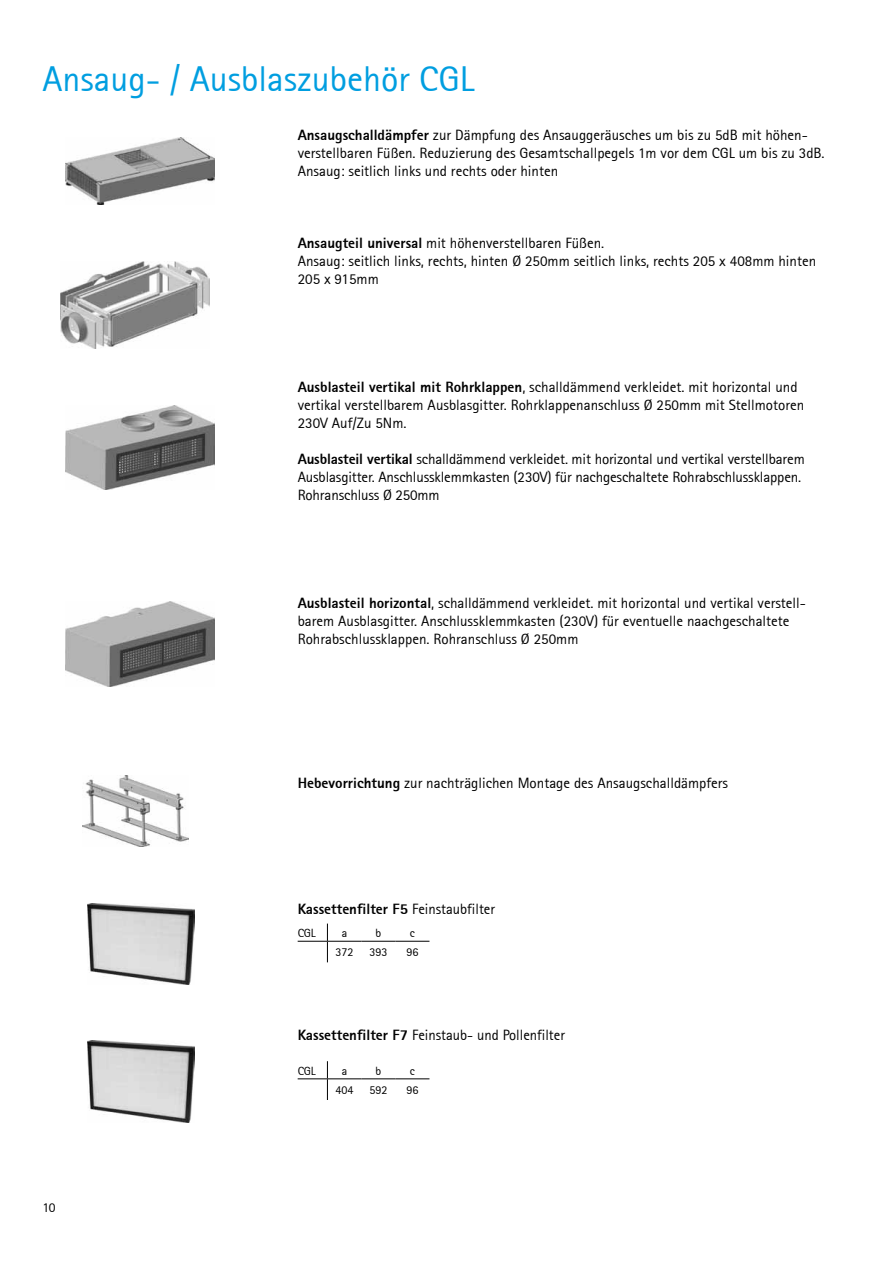
<style>
.page{position:relative;width:893px;height:1263px;background:#fff}
.page>*{position:absolute;margin:0;border:0;box-sizing:border-box;transform-origin:0 0}
.t1{font:36px "Rotis Sans Serif 55";color:#009ee0}
.t2{font:15px/18px "Rotis Sans Serif 55";color:#000}
.t3{font:15px "Rotis Sans Serif Extra Bold 75";color:#000}
.t4{font:13.5px "Rotis Sans Serif 55";color:#000}
.t5{font:12px "Rotis Sans Serif 55";color:#000}
.s1{font-family:"Rotis Sans Serif Extra Bold 75"}
.s2{font-family:"Rotis Sans Serif 55"}
</style>
<div class="page">
<img style="left:82px;top:776px;width:107px;height:71px">
<img style="left:66px;top:137px;width:149px;height:67px">
<img style="left:66px;top:406px;width:149px;height:83px">
<img style="left:66px;top:602px;width:149px;height:85px">
<img style="left:61px;top:261px;width:149px;height:88px">
<hr style="left:327px;top:941px;width:34px;height:1px;background:#000">
<svg style="left:298px;top:923px;width:30px;height:39px"></svg>
<hr style="left:361px;top:941px;width:34px;height:1px;background:#000">
<hr style="left:395px;top:941px;width:34px;height:1px;background:#000">
<img style="left:88px;top:903px;width:106px;height:81px">
<hr style="left:327px;top:1078px;width:34px;height:1px;background:#000">
<svg style="left:298px;top:1061px;width:30px;height:39px"></svg>
<hr style="left:361px;top:1078px;width:34px;height:1px;background:#000">
<hr style="left:395px;top:1078px;width:34px;height:1px;background:#000">
<img style="left:88px;top:1041px;width:106px;height:81px">
<h1 class="t1" style="left:43px;top:58px;width:433px">Ansaug- / Ausblaszubehör CGL</h1>
<p class="t2" style="left:298px;top:126px;width:528px"><span class="s1">Ansaugschalldämpfer</span> zur Dämpfung des Ansauggeräusches um bis zu 5dB mit höhen&shy;verstellbaren Füßen. Reduzierung des Gesamtschallpegels 1m vor dem CGL um bis zu 3dB.<br>Ansaug: seitlich links und rechts oder hinten</p>
<p class="t2" style="left:298px;top:234px;width:520px"><span class="s1">Ansaugteil universal</span> mit höhenverstellbaren Füßen.<br>Ansaug: seitlich links, rechts, hinten Ø 250mm seitlich links, rechts 205 x 408mm hinten<br>205 x 915mm</p>
<p class="t2" style="left:298px;top:378px;width:508px"><span class="s1">Ausblasteil vertikal mit Rohrklappen</span>, schalldämmend verkleidet. mit horizontal und vertikal verstellbarem Ausblasgitter. Rohrklappenanschluss Ø 250mm mit Stellmotoren<br>230V Auf/Zu 5Nm.</p>
<p class="t2" style="left:298px;top:450px;width:509px"><span class="s1">Ausblasteil vertikal</span> schalldämmend verkleidet. mit horizontal und vertikal verstellbarem<br>Ausblasgitter. Anschlussklemmkasten (230V) für nachgeschaltete Rohrabschlussklappen.<br>Rohranschluss Ø 250mm</p>
<p class="t2" style="left:298px;top:594px;width:510px"><span class="s1">Ausblasteil horizontal</span>, schalldämmend verkleidet. mit horizontal und vertikal verstell&shy;barem Ausblasgitter. Anschlussklemmkasten (230V) für eventuelle naachgeschaltete<br>Rohrabschlussklappen. Rohranschluss Ø 250mm</p>
<p class="t2" style="left:298px;top:774px;width:432px"><span class="s1">Hebevorrichtung</span> zur nachträglichen Montage des Ansaugschalldämpfers</p>
<p class="t3" style="left:298px;top:899px;width:199px">Kassettenfilter F5 <span class="s2">Feinstaubfilter</span></p>
<p class="t5" style="left:298px;top:926px;width:19px">CGL</p>
<p class="t5" style="left:342px;top:926px;width:7px">a</p>
<p class="t5" style="left:376px;top:926px;width:7px">b</p>
<p class="t5" style="left:410px;top:926px;width:7px">c</p>
<p class="t5" style="left:335px;top:945px;width:19px">372</p>
<p class="t5" style="left:369px;top:945px;width:19px">393</p>
<p class="t5" style="left:406px;top:945px;width:13px">96</p>
<p class="t2" style="left:298px;top:1026px;width:269px"><span class="s1">Kassettenfilter F7</span> Feinstaub- und Pollenfilter</p>
<p class="t4" style="left:43px;top:1199px;width:15px">10</p>
<p class="t5" style="left:298px;top:1063px;width:19px">CGL</p>
<p class="t5" style="left:342px;top:1063px;width:7px">a</p>
<p class="t5" style="left:376px;top:1063px;width:7px">b</p>
<p class="t5" style="left:410px;top:1063px;width:7px">c</p>
<p class="t5" style="left:335px;top:1083px;width:19px">404</p>
<p class="t5" style="left:369px;top:1083px;width:19px">592</p>
<p class="t5" style="left:406px;top:1083px;width:13px">96</p>
</div>
